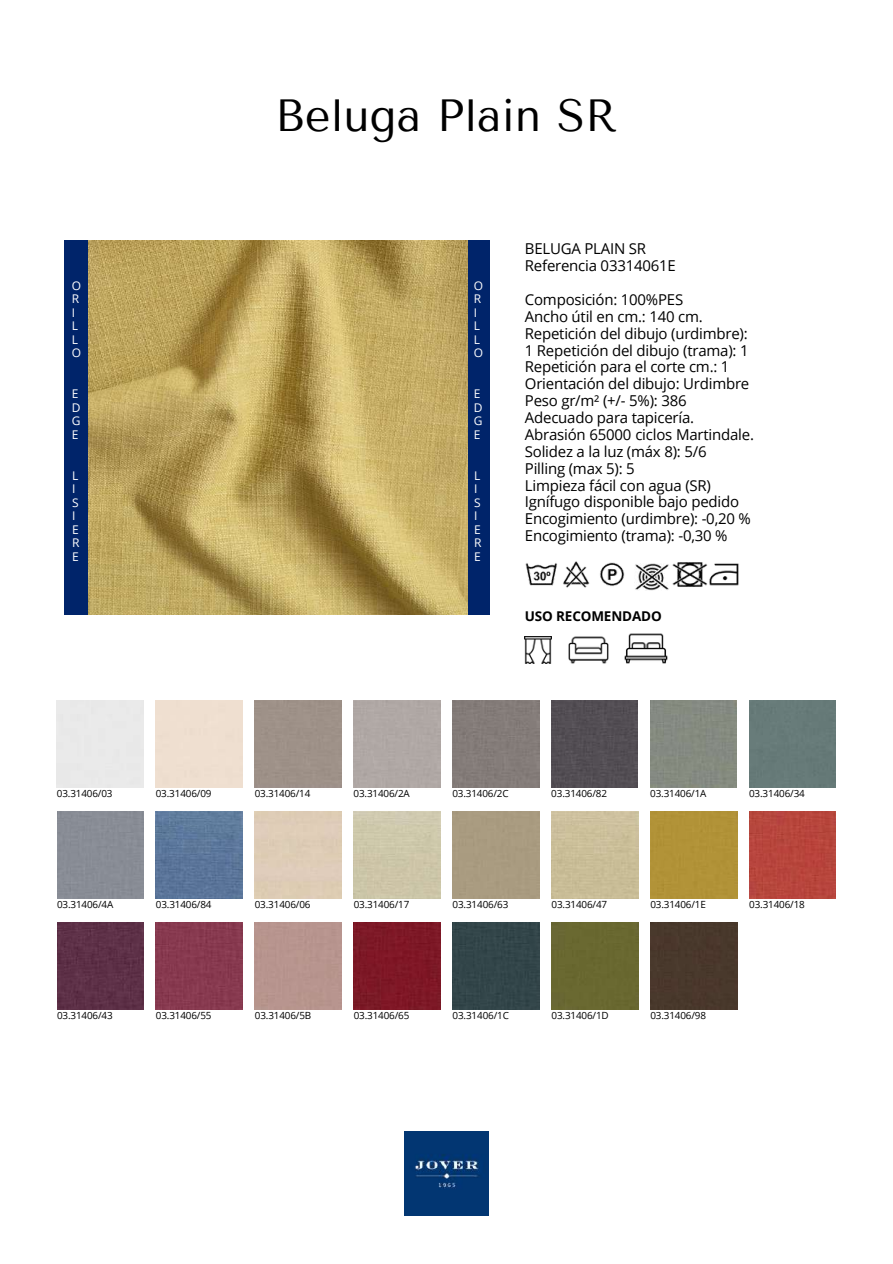
<style>
.page{position:relative;width:893px;height:1264px;background:#fff}
.page>*{position:absolute;margin:0;border:0;box-sizing:border-box;transform-origin:0 0}
.t1{font:45px "Tenor Sans";color:#000}
.t2{font:15px/16.8px "Open Sans";letter-spacing:-.015em;color:#000}
.t3{font:700 13.5px "Open Sans";letter-spacing:-.01em;color:#000}
.t4{font:12px/13.5px "Open Sans";color:#fff}
.t5{font:9.9px "Open Sans";letter-spacing:-.015em;color:#000}
</style>
<div class="page">
<div style="left:64px;top:240px;width:24px;height:374px;background:#00246a"></div>
<div style="left:466px;top:240px;width:24px;height:374px;background:#00246a"></div>
<div style="left:551px;top:700px;width:87px;height:87px;background:#534e54"></div>
<div style="left:749px;top:700px;width:86px;height:87px;background:#677b79"></div>
<img style="left:156px;top:811px;width:86px;height:87px">
<div style="left:650px;top:811px;width:87px;height:87px;background:#b19237"></div>
<div style="left:749px;top:811px;width:86px;height:87px;background:#b7463d"></div>
<div style="left:57px;top:922px;width:87px;height:87px;background:#5d3047"></div>
<div style="left:156px;top:922px;width:86px;height:87px;background:#87394f"></div>
<div style="left:354px;top:922px;width:86px;height:87px;background:#7e1826"></div>
<div style="left:452px;top:922px;width:87px;height:87px;background:#324549"></div>
<div style="left:551px;top:922px;width:87px;height:87px;background:#696830"></div>
<div style="left:650px;top:922px;width:87px;height:87px;background:#49382c"></div>
<img style="left:404px;top:1131px;width:84px;height:84px">
<img style="left:525px;top:563px;width:32px;height:23px">
<img style="left:563px;top:561px;width:27px;height:27px">
<img style="left:600px;top:562px;width:25px;height:24px">
<img style="left:635px;top:563px;width:34px;height:27px">
<img style="left:672px;top:562px;width:67px;height:25px">
<img style="left:525px;top:636px;width:27px;height:27px">
<img style="left:568px;top:636px;width:40px;height:28px">
<img style="left:624px;top:633px;width:43px;height:31px">
<img style="left:88px;top:240px;width:379px;height:375px">
<p class="t4" style="left:72px;top:278px;width:11px">O<br>R<br>I<br>L<br>L<br>O</p>
<p class="t4" style="left:72px;top:387px;width:10px">E<br>D<br>G<br>E</p>
<p class="t4" style="left:72px;top:468px;width:9px">L<br>I<br>S<br>I<br>E<br>R<br>E</p>
<h1 class="t1" style="left:275px;top:89px;width:344px">Beluga Plain SR</h1>
<p class="t4" style="left:473px;top:278px;width:11px">O<br>R<br>I<br>L<br>L<br>O</p>
<p class="t4" style="left:473px;top:387px;width:10px">E<br>D<br>G<br>E</p>
<p class="t4" style="left:474px;top:468px;width:9px">L<br>I<br>S<br>I<br>E<br>R<br>E</p>
<p class="t2" style="left:525px;top:240px;width:152px">BELUGA PLAIN SR<br>Referencia 03314061E</p>
<p class="t2" style="left:525px;top:291px;width:231px">Composición: 100%PES<br>Ancho útil en cm.: 140 cm.<br>Repetición del dibujo (urdimbre):<br>1 Repetición del dibujo (trama): 1<br>Repetición para el corte cm.: 1<br>Orientación del dibujo: Urdimbre<br>Peso gr/m² (+/- 5%): 386<br>Adecuado para tapicería.<br>Abrasión 65000 ciclos Martindale.<br>Solidez a la luz (máx 8): 5/6<br>Pilling (max 5): 5<br>Limpieza fácil con agua (SR)<br>Ignífugo disponible bajo pedido<br>Encogimiento (urdimbre): -0,20 %<br>Encogimiento (trama): -0,30 %</p>
<p class="t3" style="left:525px;top:606px;width:138px">USO RECOMENDADO</p>
<p class="t5" style="left:57px;top:786px;width:57px">03.31406/03</p>
<p class="t5" style="left:156px;top:786px;width:57px">03.31406/09</p>
<p class="t5" style="left:749px;top:786px;width:57px">03.31406/34</p>
<p class="t5" style="left:255px;top:786px;width:57px">03.31406/14</p>
<p class="t5" style="left:353px;top:786px;width:58px">03.31406/2A</p>
<p class="t5" style="left:452px;top:786px;width:58px">03.31406/2C</p>
<p class="t5" style="left:551px;top:786px;width:57px">03.31406/82</p>
<p class="t5" style="left:650px;top:786px;width:58px">03.31406/1A</p>
<p class="t5" style="left:57px;top:897px;width:58px">03.31406/4A</p>
<p class="t5" style="left:650px;top:897px;width:57px">03.31406/1E</p>
<p class="t5" style="left:156px;top:897px;width:57px">03.31406/84</p>
<p class="t5" style="left:749px;top:897px;width:57px">03.31406/18</p>
<p class="t5" style="left:452px;top:897px;width:57px">03.31406/63</p>
<p class="t5" style="left:551px;top:897px;width:57px">03.31406/47</p>
<p class="t5" style="left:255px;top:897px;width:57px">03.31406/06</p>
<p class="t5" style="left:353px;top:897px;width:57px">03.31406/17</p>
<p class="t5" style="left:57px;top:1008px;width:57px">03.31406/43</p>
<p class="t5" style="left:650px;top:1008px;width:57px">03.31406/98</p>
<p class="t5" style="left:156px;top:1008px;width:57px">03.31406/55</p>
<p class="t5" style="left:255px;top:1008px;width:58px">03.31406/5B</p>
<p class="t5" style="left:354px;top:1008px;width:57px">03.31406/65</p>
<p class="t5" style="left:452px;top:1008px;width:58px">03.31406/1C</p>
<p class="t5" style="left:551px;top:1008px;width:59px">03.31406/1D</p>
</div>
